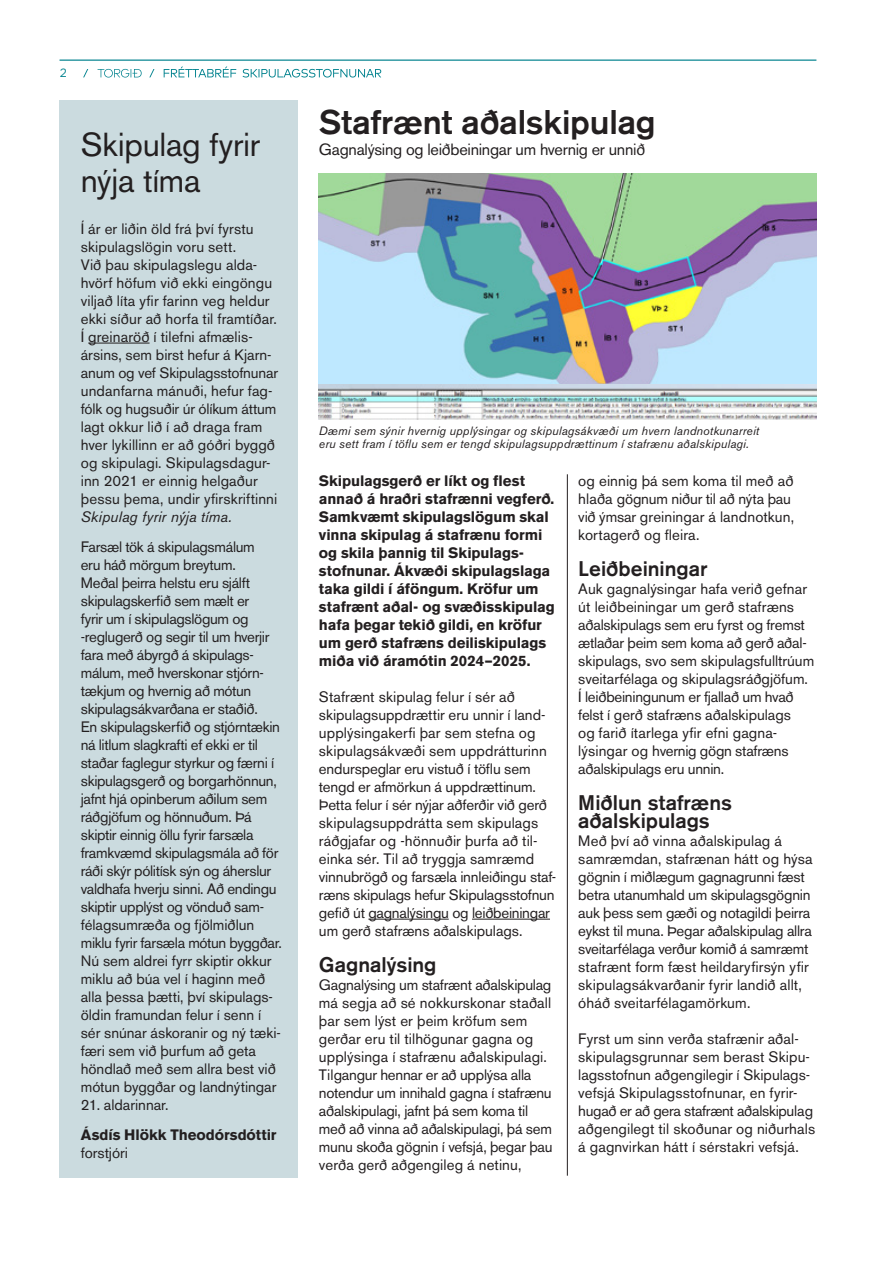
<style>
.page{position:relative;width:893px;height:1263px;background:#fff}
.page>*{position:absolute;margin:0;border:0;box-sizing:border-box;transform-origin:0 0}
.t1{font:500 33.9px "Akzidenz Grotesk BE";letter-spacing:-.005em;color:#231f20}
.t2{font:33px/36px "Akzidenz Grotesk BE";letter-spacing:-.005em;color:#231f20}
.t3{font:500 21px/18px "Akzidenz Grotesk BE";letter-spacing:-.005em;color:#231f20}
.t4{font:16.2px "Akzidenz Grotesk BE";letter-spacing:-.015em;color:#231f20}
.t5{font:15px/18px "Akzidenz Grotesk BE";letter-spacing:-.005em;color:#231f20}
.t6{font:700 15px/18px "Akzidenz Grotesk BE";letter-spacing:-.005em;color:#231f20}
.t7{font:italic 15px "Akzidenz Grotesk BE";letter-spacing:.005em;color:#231f20}
.t8{font:italic 12px/12.8px "Akzidenz Grotesk BE";letter-spacing:.015em;color:#231f20}
.t9{font:12px "Gotham HTF";color:#00828e}
</style>
<div class="page">
<svg style="left:149px;top:67px;width:232px;height:11px"></svg>
<svg style="left:83px;top:69px;width:5px;height:8px"></svg>
<svg style="left:98px;top:69px;width:44px;height:9px"></svg>
<hr style="left:60px;top:60px;width:756px;height:1px;background:#00828e">
<div style="left:60px;top:101px;width:238px;height:1077px;background:#cbdbdf"></div>
<hr style="left:567px;top:474px;width:1px;height:702px;background:#231f20">
<hr style="left:88px;top:343px;width:62px;height:1px;background:#231f20">
<hr style="left:368px;top:919px;width:81px;height:1px;background:#231f20">
<hr style="left:472px;top:919px;width:78px;height:1px;background:#231f20">
<img style="left:319px;top:174px;width:498px;height:245px">
<p class="t9" style="left:60px;top:66px;width:9px">2</p>
<h2 class="t2" style="left:81px;top:126px;width:181px">Skipulag fyrir nýja tíma</h2>
<p class="t5" style="left:81px;top:219px;width:199px">Í ár er liðin öld frá því fyrstu skipulagslögin voru sett.<br>Við þau skipulagslegu alda&shy;hvörf höfum við ekki eingöngu viljað líta yfir farinn veg heldur ekki síður að horfa til framtíðar.<br>Í greinaröð í tilefni afmælis&shy;ársins, sem birst hefur á Kjarn&shy;anum og vef Skipulagsstofnunar undanfarna mánuði, hefur fag&shy;fólk og hugsuðir úr ólíkum áttum lagt okkur lið í að draga fram hver lykillinn er að góðri byggð og skipulagi. Skipulagsdagur&shy;inn 2021 er einnig helgaður þessu þema, undir yfirskriftinni</p>
<p class="t7" style="left:81px;top:507px;width:153px">Skipulag fyrir nýja tíma.</p>
<p class="t5" style="left:81px;top:537px;width:203px">Farsæl tök á skipulagsmálum<br>eru háð mörgum breytum.<br>Meðal þeirra helstu eru sjálft skipulagskerfið sem mælt er<br>fyrir um í skipulagslögum og -reglugerð og segir til um hverjir fara með ábyrgð á skipulags&shy;málum, með hverskonar stjórn&shy;tækjum og hvernig að mótun skipulagsákvarðana er staðið.<br>En skipulagskerfið og stjórntækin ná litlum slagkrafti ef ekki er til staðar faglegur styrkur og færni í skipulagsgerð og borgarhönnun, jafnt hjá opinberum aðilum sem ráðgjöfum og hönnuðum. Þá skiptir einnig öllu fyrir farsæla framkvæmd skipulagsmála að för ráði skýr pólitísk sýn og áherslur valdhafa hverju sinni. Að endingu skiptir upplýst og vönduð sam&shy;félagsumræða og fjölmiðlun miklu fyrir farsæla mótun byggðar.<br>Nú sem aldrei fyrr skiptir okkur miklu að búa vel í haginn með alla þessa þætti, því skipulags&shy;öldin framundan felur í senn í sér snúnar áskoranir og ný tæki&shy;færi sem við þurfum að geta höndlað með sem allra best við mótun byggðar og landnýtingar</p>
<p class="t5" style="left:81px;top:1095px;width:89px">21. aldarinnar.</p>
<p class="t6" style="left:81px;top:1125px;width:197px">Ásdís Hlökk Theodórsdóttir</p>
<p class="t5" style="left:81px;top:1143px;width:49px">forstjóri</p>
<h1 class="t1" style="left:319px;top:101px;width:338px">Stafrænt aðalskipulag</h1>
<p class="t4" style="left:319px;top:140px;width:328px">Gagnalýsing og leiðbeiningar um hvernig er unnið</p>
<p class="t8" style="left:319px;top:424px;width:442px">Dæmi sem sýnir hvernig upplýsingar og skipulagsákvæði um hvern landnotkunarreit eru sett fram í töflu sem er tengd skipulagsuppdrættinum í stafrænu aðalskipulagi.</p>
<p class="t6" style="left:319px;top:471px;width:238px">Skipulagsgerð er líkt og flest annað á hraðri stafrænni vegferð.<br>Samkvæmt skipulagslögum skal vinna skipulag á stafrænu formi og skila þannig til Skipulags&shy;stofnunar. Ákvæði skipulagslaga taka gildi í áföngum. Kröfur um stafrænt aðal- og svæðisskipulag hafa þegar tekið gildi, en kröfur um gerð stafræns deiliskipulags miða við áramótin 2024–2025.</p>
<p class="t5" style="left:319px;top:687px;width:239px">Stafrænt skipulag felur í sér að skipulagsuppdrættir eru unnir í land&shy;upplýsingakerfi þar sem stefna og skipulagsákvæði sem uppdrátturinn endurspeglar eru vistuð í töflu sem tengd er afmörkun á uppdrættinum.<br>Þetta felur í sér nýjar aðferðir við gerð skipulagsuppdrátta sem skipulags ráðgjafar og -hönnuðir þurfa að til&shy;einka sér. Til að tryggja samræmd vinnubrögð og farsæla innleiðingu staf&shy;ræns skipulags hefur Skipulagsstofnun gefið út gagnalýsingu og leiðbeiningar um gerð stafræns aðalskipulags.</p>
<h3 class="t3" style="left:319px;top:955px;width:119px">Gagnalýsing</h3>
<p class="t5" style="left:319px;top:975px;width:235px">Gagnalýsing um stafrænt aðalskipulag má segja að sé nokkurskonar staðall þar sem lýst er þeim kröfum sem gerðar eru til tilhögunar gagna og upplýsinga í stafrænu aðalskipulagi.<br>Tilgangur hennar er að upplýsa alla notendur um innihald gagna í stafrænu aðalskipulagi, jafnt þá sem koma til með að vinna að aðalskipulagi, þá sem munu skoða gögnin í vefsjá, þegar þau verða gerð aðgengileg á netinu,</p>
<p class="t5" style="left:578px;top:471px;width:217px">og einnig þá sem koma til með að hlaða gögnum niður til að nýta þau við ýmsar greiningar á landnotkun, kortagerð og fleira.</p>
<h3 class="t3" style="left:578px;top:559px;width:131px">Leiðbeiningar</h3>
<p class="t5" style="left:578px;top:579px;width:237px">Auk gagnalýsingar hafa verið gefnar út leiðbeiningar um gerð stafræns aðalskipulags sem eru fyrst og fremst ætlaðar þeim sem koma að gerð aðal&shy;skipulags, svo sem skipulagsfulltrúum sveitarfélaga og skipulagsráðgjöfum.<br>Í leiðbeiningunum er fjallað um hvað felst í gerð stafræns aðalskipulags<br>og farið ítarlega yfir efni gagna&shy;lýsingar og hvernig gögn stafræns aðalskipulags eru unnin.</p>
<h3 class="t3" style="left:578px;top:793px;width:155px">Miðlun stafræns aðalskipulags</h3>
<p class="t5" style="left:578px;top:831px;width:236px">Með því að vinna aðalskipulag á samræmdan, stafrænan hátt og hýsa gögnin í miðlægum gagnagrunni fæst betra utanumhald um skipulagsgögnin auk þess sem gæði og notagildi þeirra eykst til muna. Þegar aðalskipulag allra sveitarfélaga verður komið á samræmt stafrænt form fæst heildaryfirsýn yfir skipulagsákvarðanir fyrir landið allt, óháð sveitarfélagamörkum.</p>
<p class="t5" style="left:578px;top:1029px;width:238px">Fyrst um sinn verða stafrænir aðal&shy;skipulagsgrunnar sem berast Skipu&shy;lagsstofnun aðgengilegir í Skipulags&shy;vefsjá Skipulagsstofnunar, en fyrir&shy;hugað er að gera stafrænt aðalskipulag aðgengilegt til skoðunar og niðurhals á gagnvirkan hátt í sérstakri vefsjá.</p>
</div>
